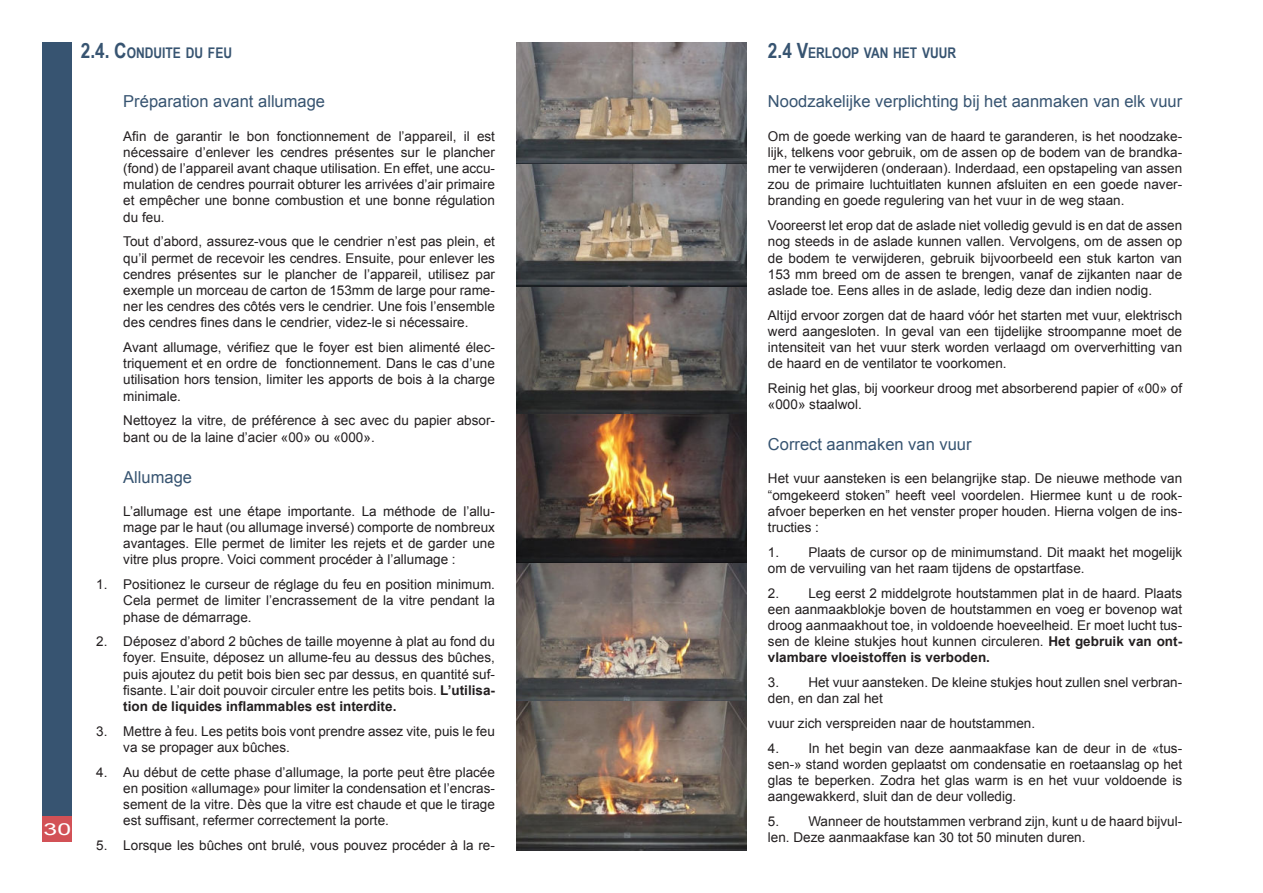
<style>
.page{position:relative;width:1263px;height:893px;background:#fff}
.page>*{position:absolute;margin:0;border:0;box-sizing:border-box;transform-origin:0 0}
.t1{font:16.5px "Arial";color:#375471}
.t2{font:16.5px "Arial";color:#fff;scale:1.5 1}
.t3{font:700 14.7px "Arial Narrow";color:#375471}
.t4{font:13.5px/16.2px "Arial";color:#231f20;text-align:justify}
.s1{font-size:21px}
.s2{font-weight:700}
</style>
<div class="page">
<div style="left:43px;top:816px;width:29px;height:26px;background:#d25156"></div>
<div style="left:43px;top:43px;width:29px;height:773px;background:#375471"></div>
<img style="left:516px;top:43px;width:231px;height:807px">
<p class="t2" style="left:44px;top:823px;width:20px">30</p>
<p class="t3" style="left:81px;top:47px;width:153px"><span class="s1">2.4. C</span>ONDUITE DU FEU</p>
<p class="t1" style="left:123px;top:95px;width:203px">Préparation avant allumage</p>
<p class="t4" style="left:123px;top:128px;width:373px">Afin de garantir le bon fonctionnement de l’appareil, il est nécessaire d’enlever les cendres présentes sur le plancher (fond) de l’appareil avant chaque utilisation. En effet, une accu&shy;mulation de cendres pourrait obturer les arrivées d’air primaire et empêcher une bonne combustion et une bonne régulation du feu.</p>
<p class="t4" style="left:123px;top:235px;width:373px">Tout d’abord, assurez-vous que le cendrier n’est pas plein, et qu’il permet de recevoir les cendres. Ensuite, pour enlever les cendres présentes sur le plancher de l’appareil, utilisez par exemple un morceau de carton de 153mm de large pour rame&shy;ner les cendres des côtés vers le cendrier. Une fois l’ensemble des cendres fines dans le cendrier, videz-le si nécessaire.</p>
<p class="t4" style="left:123px;top:339px;width:373px">Avant allumage, vérifiez que le foyer est bien alimenté élec&shy;triquement et en ordre de fonctionnement. Dans le cas d’une utilisation hors tension, limiter les apports de bois à la charge minimale.</p>
<p class="t4" style="left:123px;top:414px;width:373px">Nettoyez la vitre, de préférence à sec avec du papier absor&shy;bant ou de la laine d’acier «00» ou «000».</p>
<p class="t1" style="left:123px;top:470px;width:70px">Allumage</p>
<p class="t4" style="left:123px;top:504px;width:373px">L’allumage est une étape importante. La méthode de l’allu&shy;mage par le haut (ou allumage inversé) comporte de nombreux avantages. Elle permet de limiter les rejets et de garder une vitre plus propre. Voici comment procéder à l’allumage :</p>
<p class="t4" style="left:123px;top:577px;width:373px;text-indent:-27px">1. Positionez le curseur de réglage du feu en position minimum.<br>Cela permet de limiter l’encrassement de la vitre pendant la phase de démarrage.</p>
<p class="t4" style="left:123px;top:634px;width:373px;text-indent:-27px">2. Déposez d’abord 2 bûches de taille moyenne à plat au fond du foyer. Ensuite, déposez un allume-feu au dessus des bûches, puis ajoutez du petit bois bien sec par dessus, en quantité suf&shy;fisante. L’air doit pouvoir circuler entre les petits bois. <span class="s2">L’utilisa&shy;tion de liquides inflammables est interdite.</span></p>
<p class="t4" style="left:123px;top:724px;width:373px;text-indent:-27px">3. Mettre à feu. Les petits bois vont prendre assez vite, puis le feu va se propager aux bûches.</p>
<p class="t4" style="left:123px;top:765px;width:373px;text-indent:-27px">4. Au début de cette phase d’allumage, la porte peut être placée en position «allumage» pour limiter la condensation et l’encras&shy;sement de la vitre. Dès que la vitre est chaude et que le tirage est suffisant, refermer correctement la porte.</p>
<p class="t4" style="left:96px;top:838px;width:400px">5. Lorsque les bûches ont brulé, vous pouvez procéder à la re-</p>
<p class="t3" style="left:768px;top:47px;width:190px"><span class="s1">2.4 V</span>ERLOOP VAN HET VUUR</p>
<p class="t1" style="left:768px;top:95px;width:416px">Noodzakelijke verplichting bij het aanmaken van elk vuur</p>
<p class="t4" style="left:768px;top:129px;width:416px">Om de goede werking van de haard te garanderen, is het noodzake&shy;lijk, telkens voor gebruik, om de assen op de bodem van de brandka&shy;mer te verwijderen (onderaan). Inderdaad, een opstapeling van assen zou de primaire luchtuitlaten kunnen afsluiten en een goede naver&shy;branding en goede regulering van het vuur in de weg staan.</p>
<p class="t4" style="left:768px;top:218px;width:416px">Vooreerst let erop dat de aslade niet volledig gevuld is en dat de assen nog steeds in de aslade kunnen vallen. Vervolgens, om de assen op de bodem te verwijderen, gebruik bijvoorbeeld een stuk karton van 153 mm breed om de assen te brengen, vanaf de zijkanten naar de aslade toe. Eens alles in de aslade, ledig deze dan indien nodig.</p>
<p class="t4" style="left:768px;top:308px;width:416px">Altijd ervoor zorgen dat de haard vóór het starten met vuur, elektrisch werd aangesloten. In geval van een tijdelijke stroompanne moet de intensiteit van het vuur sterk worden verlaagd om oververhitting van de haard en de ventilator te voorkomen.</p>
<p class="t4" style="left:768px;top:380px;width:416px">Reinig het glas, bij voorkeur droog met absorberend papier of «00» of «000» staalwol.</p>
<p class="t1" style="left:768px;top:438px;width:205px">Correct aanmaken van vuur</p>
<p class="t4" style="left:768px;top:472px;width:416px">Het vuur aansteken is een belangrijke stap. De nieuwe methode van “omgekeerd stoken” heeft veel voordelen. Hiermee kunt u de rook&shy;afvoer beperken en het venster proper houden. Hierna volgen de ins&shy;tructies :</p>
<p class="t4" style="left:768px;top:545px;width:416px">1. Plaats de cursor op de minimumstand. Dit maakt het mogelijk om de vervuiling van het raam tijdens de opstartfase.</p>
<p class="t4" style="left:768px;top:586px;width:416px">2. Leg eerst 2 middelgrote houtstammen plat in de haard. Plaats een aanmaakblokje boven de houtstammen en voeg er bovenop wat droog aanmaakhout toe, in voldoende hoeveelheid. Er moet lucht tus&shy;sen de kleine stukjes hout kunnen circuleren. <span class="s2">Het gebruik van ont&shy;vlambare vloeistoffen is verboden.</span></p>
<p class="t4" style="left:768px;top:675px;width:416px">3. Het vuur aansteken. De kleine stukjes hout zullen snel verbran&shy;den, en dan zal het</p>
<p class="t4" style="left:768px;top:716px;width:269px">vuur zich verspreiden naar de houtstammen.</p>
<p class="t4" style="left:768px;top:741px;width:416px">4. In het begin van deze aanmaakfase kan de deur in de «tus&shy;sen-» stand worden geplaatst om condensatie en roetaanslag op het glas te beperken. Zodra het glas warm is en het vuur voldoende is aangewakkerd, sluit dan de deur volledig.</p>
<p class="t4" style="left:768px;top:814px;width:416px">5. Wanneer de houtstammen verbrand zijn, kunt u de haard bijvul&shy;len. Deze aanmaakfase kan 30 tot 50 minuten duren.</p>
</div>
